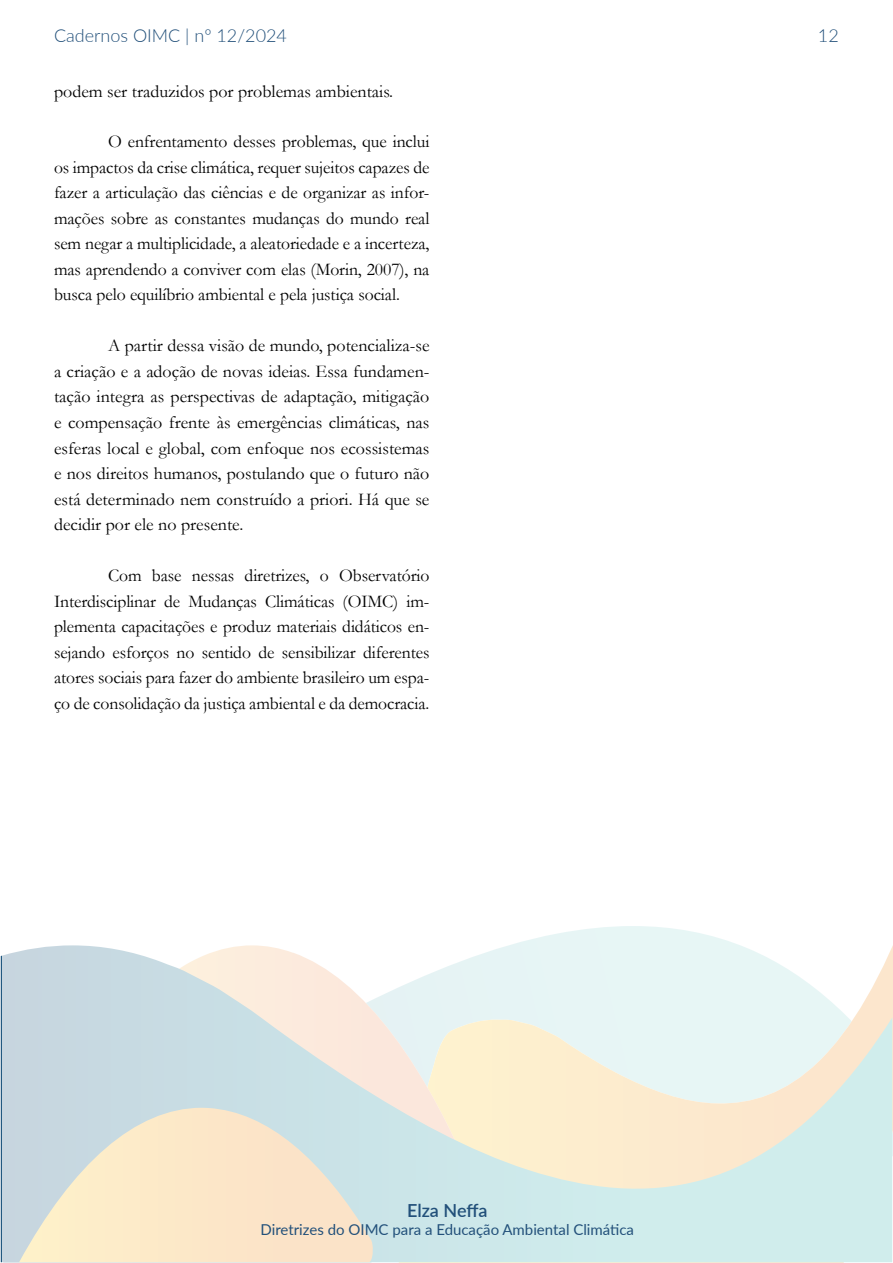
<style>
.page{position:relative;width:893px;height:1263px;background:#fff}
.page>*{position:absolute;margin:0;border:0;box-sizing:border-box;transform-origin:0 0}
.t1{font:18px/25.5px "Garamond";letter-spacing:-.005em;color:#000;text-align:justify}
.t2{font:300 18px "Lato";color:#22507a}
.t3{font:600 18px "Lato";letter-spacing:-.005em;color:#22507a}
.t4{font:15px "Lato";color:#22507a}
</style>
<div class="page">
<svg style="left:2px;top:926px;width:890px;height:336px"></svg>
<p class="t2" style="left:54px;top:23px;width:234px">Cadernos OIMC | nº 12/2024</p>
<p class="t2" style="left:818px;top:23px;width:22px">12</p>
<p class="t1" style="left:54px;top:78px;width:341px">podem ser traduzidos por problemas ambientais.</p>
<p class="t1" style="left:54px;top:129px;width:377px;text-indent:54px">O enfrentamento desses problemas, que inclui os impactos da crise climática, requer sujeitos capazes de fazer a articulação das ciências e de organizar as infor&shy;mações sobre as constantes mudanças do mundo real sem negar a multiplicidade, a aleatoriedade e a incerteza, mas aprendendo a conviver com elas (Morin, 2007), na busca pelo equilíbrio ambiental e pela justiça social.</p>
<p class="t1" style="left:54px;top:333px;width:377px;text-indent:54px">A partir dessa visão de mundo, potencializa-se a criação e a adoção de novas ideias. Essa fundamen&shy;tação integra as perspectivas de adaptação, mitigação e compensação frente às emergências climáticas, nas esferas local e global, com enfoque nos ecossistemas e nos direitos humanos, postulando que o futuro não está determinado nem construído a priori. Há que se decidir por ele no presente.</p>
<p class="t1" style="left:54px;top:562px;width:377px;text-indent:54px">Com base nessas diretrizes, o Observatório Interdisciplinar de Mudanças Climáticas (OIMC) im&shy;plementa capacitações e produz materiais didáticos en&shy;sejando esforços no sentido de sensibilizar diferentes atores sociais para fazer do ambiente brasileiro um espa&shy;ço de consolidação da justiça ambiental e da democracia.</p>
<p class="t3" style="left:407px;top:1197px;width:82px">Elza Neffa</p>
<p class="t4" style="left:261px;top:1219px;width:375px">Diretrizes do OIMC para a Educação Ambiental Climática</p>
</div>
